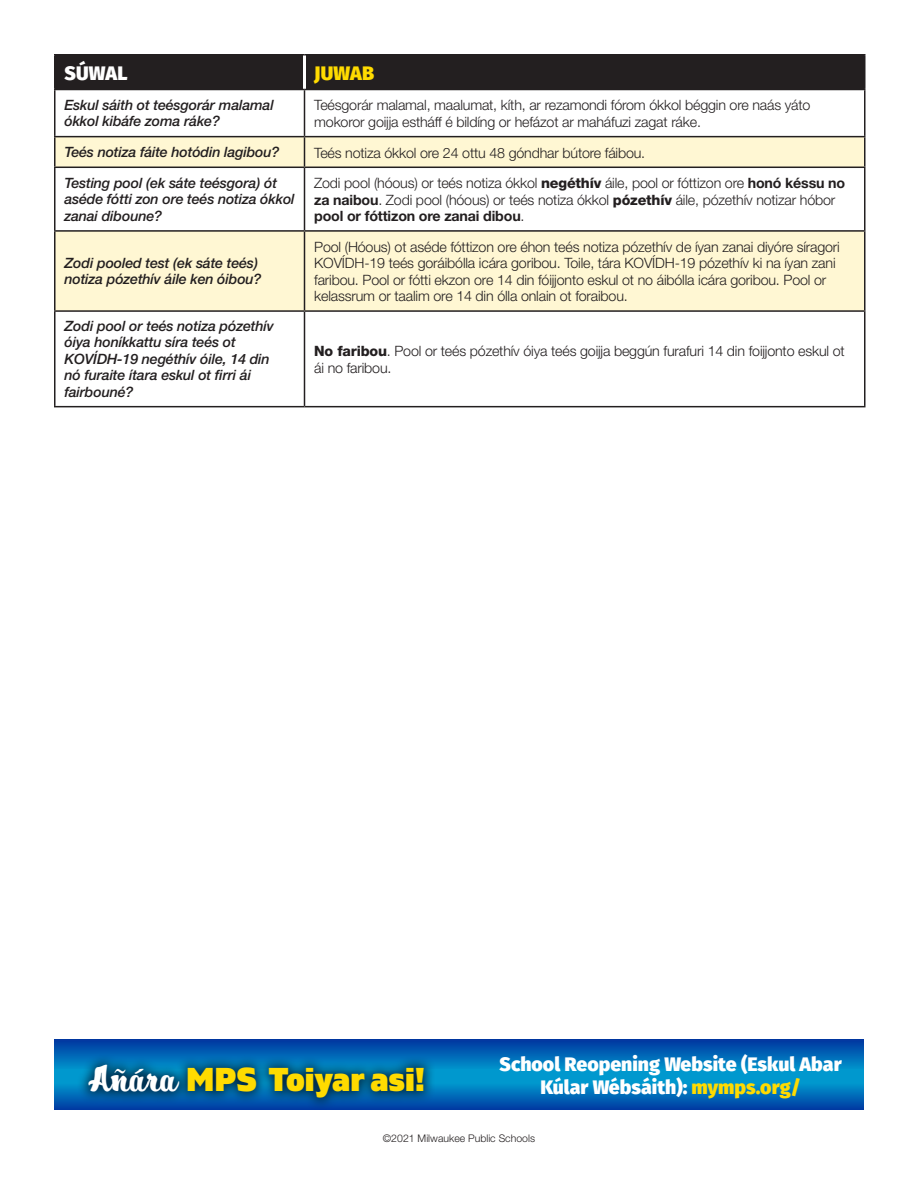
<style>
.page{position:relative;width:918px;height:1188px;background:#fff}
.page>*{position:absolute;margin:0;border:0;box-sizing:border-box;transform-origin:0 0}
.t1{font:33px "Gilam Black DEMO";color:#ffdb00}
.t2{font:800 19.5px/23.4px "Fira Sans";color:#fff;text-align:center}
.t3{font:800 19.5px "Fira Sans";letter-spacing:.01em;color:#ffdb00}
.Body_copy{font:300 14.25px/16.5px "Helvetica Neue";letter-spacing:-.01em;color:#231f20}
.Question{font:italic 500 14.25px/16.5px "Helvetica Neue LT Std";letter-spacing:-.01em;color:#231f20}
.t4{font:300 10.5px "Helvetica Neue";color:#231f20}
.s1{font-weight:800}
.s2{font-family:"Helvetica Neue LT Std";font-weight:700}
.s3{font-family:"Hucklebuck JF";color:#fff}
.s4{color:#ffdb00}
</style>
<div class="page">
<div style="left:56px;top:56px;width:808px;height:33px;background:#231f20"></div>
<svg style="left:56px;top:137px;width:808px;height:173px;fill:#fff7d3"></svg>
<hr style="left:54px;top:54px;width:250px;height:2px;background:#231f20">
<hr style="left:54px;top:55px;width:2px;height:34px;background:#231f20">
<hr style="left:304px;top:54px;width:562px;height:2px;background:#231f20">
<hr style="left:864px;top:55px;width:2px;height:34px;background:#231f20">
<hr style="left:54px;top:89px;width:250px;height:1px;background:#231f20">
<hr style="left:54px;top:90px;width:2px;height:46px;background:#231f20">
<hr style="left:304px;top:89px;width:562px;height:1px;background:#231f20">
<hr style="left:304px;top:90px;width:1px;height:46px;background:#231f20">
<hr style="left:864px;top:90px;width:2px;height:46px;background:#231f20">
<hr style="left:54px;top:136px;width:250px;height:1px;background:#231f20">
<hr style="left:54px;top:137px;width:2px;height:30px;background:#231f20">
<hr style="left:304px;top:136px;width:562px;height:1px;background:#231f20">
<hr style="left:304px;top:137px;width:1px;height:30px;background:#231f20">
<hr style="left:864px;top:137px;width:2px;height:30px;background:#231f20">
<hr style="left:54px;top:167px;width:250px;height:1px;background:#231f20">
<hr style="left:54px;top:168px;width:2px;height:62px;background:#231f20">
<hr style="left:304px;top:167px;width:562px;height:1px;background:#231f20">
<hr style="left:304px;top:168px;width:1px;height:62px;background:#231f20">
<hr style="left:864px;top:168px;width:2px;height:62px;background:#231f20">
<hr style="left:54px;top:230px;width:250px;height:2px;background:#231f20">
<hr style="left:54px;top:232px;width:2px;height:78px;background:#231f20">
<hr style="left:304px;top:230px;width:562px;height:2px;background:#231f20">
<hr style="left:304px;top:232px;width:1px;height:78px;background:#231f20">
<hr style="left:864px;top:232px;width:2px;height:78px;background:#231f20">
<hr style="left:54px;top:310px;width:250px;height:2px;background:#231f20">
<hr style="left:54px;top:312px;width:2px;height:94px;background:#231f20">
<hr style="left:304px;top:310px;width:562px;height:2px;background:#231f20">
<hr style="left:304px;top:312px;width:1px;height:94px;background:#231f20">
<hr style="left:864px;top:312px;width:2px;height:94px;background:#231f20">
<hr style="left:54px;top:406px;width:250px;height:1px;background:#231f20">
<hr style="left:304px;top:406px;width:562px;height:1px;background:#231f20">
<hr style="left:303px;top:55px;width:3px;height:34px;background:#fff">
<div style="left:54px;top:1041px;width:810px;height:69px;background:#0098ce"></div>
<div style="left:54px;top:1040px;width:810px;height:30px;background:linear-gradient(to bottom,#0037a0,#0092cb)"></div>
<svg style="left:54px;top:1086px;width:810px;height:24px;background:#0062b4"></svg>
<div style="left:76px;top:1053px;width:360px;height:58px;background:#002340;opacity:.93"></div>
<p class="t2" style="left:65px;top:59px;width:65px">SÚWAL</p>
<p class="t3" style="left:314px;top:55px;width:61px">JUWAB</p>
<p class="Question" style="left:64px;top:96px;width:211px">Eskul sáith ot teésgorár malamal ókkol kibáfe zoma ráke?</p>
<p class="Body_copy" style="left:314px;top:97px;width:498px">Teésgorár malamal, maalumat, kíth, ar rezamondi fórom ókkol béggin ore naás yáto mokoror goijja estháff é bildíng or hefázot ar maháfuzi zagat ráke.</p>
<p class="Question" style="left:64px;top:144px;width:217px">Teés notiza fáite hotódin lagibou?</p>
<p class="Body_copy" style="left:314px;top:144px;width:333px">Teés notiza ókkol ore 24 ottu 48 góndhar bútore fáibou.</p>
<p class="Question" style="left:64px;top:174px;width:232px">Testing pool (ek sáte teésgora) ót aséde fótti zon ore teés notiza ókkol zanai diboune?</p>
<p class="Body_copy" style="left:314px;top:175px;width:533px">Zodi pool (hóous) or teés notiza ókkol <span class="s1">negéthív</span> áile, pool or fóttizon ore <span class="s2">honó késsu no za naibou</span>. Zodi pool (hóous) or teés notiza ókkol <span class="s1">pózethív</span> áile, pózethív notizar hóbor <span class="s2">pool or fóttizon ore zanai dibou</span>.</p>
<p class="Question" style="left:64px;top:254px;width:199px">Zodi pooled test (ek sáte teés) notiza pózethív áile ken óibou?</p>
<p class="Body_copy" style="left:314px;top:238px;width:527px">Pool (Hóous) ot aséde fóttizon ore éhon teés notiza pózethív de íyan zanai diyóre síragori KOVÍDH-19 teés goráibólla icára goribou. Toile, tára KOVÍDH-19 pózethív ki na íyan zani faribou. Pool or fótti ekzon ore 14 din fóijjonto eskul ot no áibólla icára goribou. Pool or kelassrum or taalim ore 14 din ólla onlain ot foraibou.</p>
<p class="Question" style="left:64px;top:318px;width:211px">Zodi pool or teés notiza pózethív óiya honíkkattu síra teés ot<br>KOVÍDH-19 negéthív óile, 14 din nó furaite ítara eskul ot firri ái fairbouné?</p>
<p class="Body_copy" style="left:314px;top:343px;width:532px"><span class="s1">No faribou</span>. Pool or teés pózethív óiya teés goijja beggún furafuri 14 din foijjonto eskul ot ái no faribou.</p>
<p class="t1" style="left:88px;top:1060px;width:338px"><span class="s3">Añára</span> MPS Toiyar asi!</p>
<p class="t2" style="left:500px;top:1050px;width:344px">School Reopening Website (Eskul Abar<br>Kúlar Wébsáith): <span class="s4">mymps.org/</span></p>
<p class="t4" style="left:383px;top:1132px;width:154px">©2021 Milwaukee Public Schools</p>
</div>
